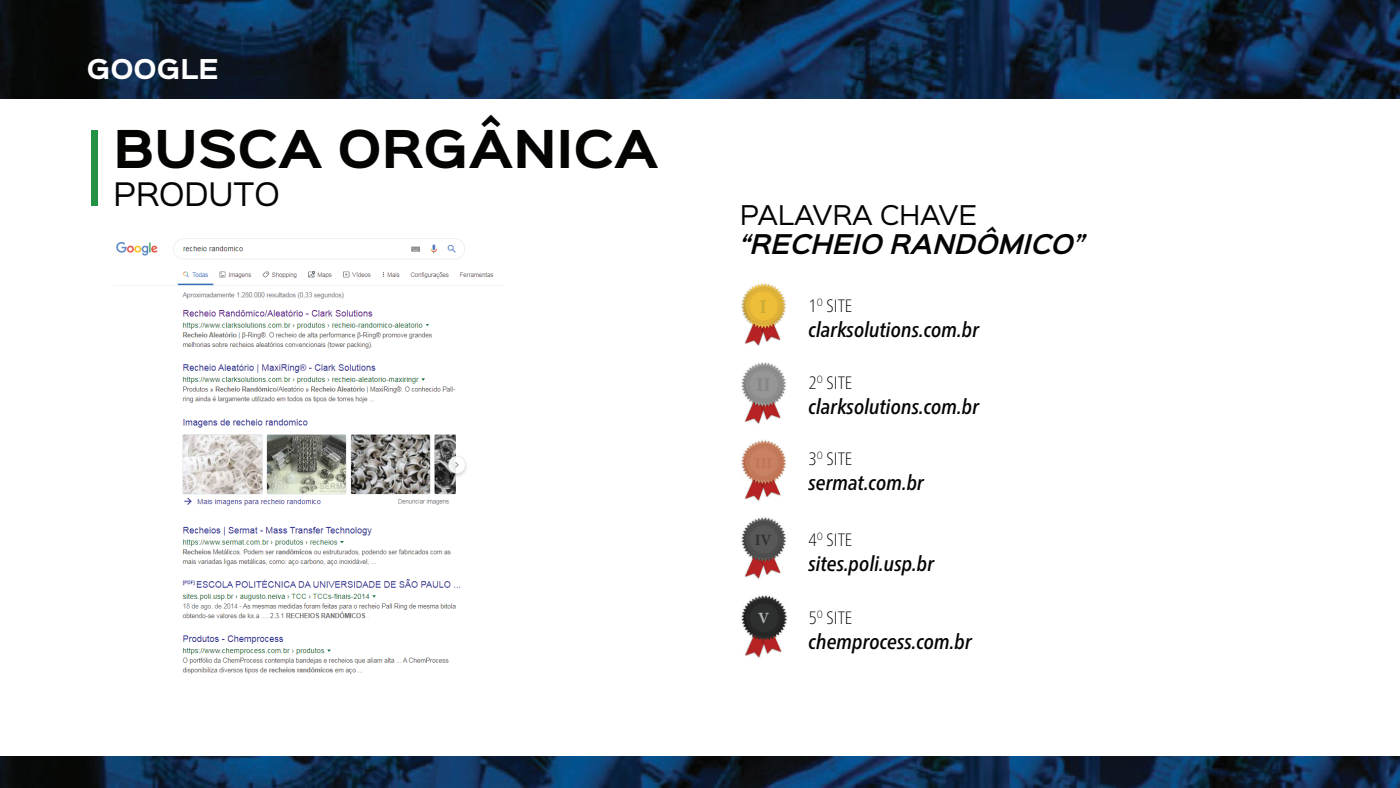
<style>
.page{position:relative;width:1400px;height:788px;background:#fff}
.page>*{position:absolute;margin:0;border:0;box-sizing:border-box;transform-origin:0 0}
.t1{font:700 46.99px "Sinkin Sans 700";color:#040503}
.t2{font:29.22px "Sinkin Sans 400";color:#040503}
.t3{font:700 24.59px "Sinkin Sans 700";color:#fff}
.t4{font:italic 600 24.5px "Sinkin Sans 600";color:#040503}
.t5{font:24.5px "Sinkin Sans 400";color:#040503}
.t6{font:italic 500 condensed 21px "Frutiger Neue LT Pro";color:#040503}
.t7{font:700 19.69px "Minion Pro";color:#cdac36}
.t8{font:100 condensed 17.94px "Frutiger Neue LT Pro";color:#040503}
.t9{font:700 15.66px "Minion Pro";color:#313232}
.t10{font:700 15.66px "Minion Pro";color:#b2b3b3}
</style>
<div class="page">
<img style="left:0;top:756px;width:1400px;height:31px">
<img style="left:0;top:0;width:1400px;height:98px">
<img style="left:116px;top:238px;width:378px;height:436px">
<div style="left:91px;top:130px;width:7px;height:75px;background:#249244"></div>
<img style="left:741px;top:362px;width:45px;height:62px">
<img style="left:741px;top:283px;width:45px;height:63px">
<img style="left:741px;top:440px;width:45px;height:61px">
<img style="left:741px;top:517px;width:45px;height:62px">
<img style="left:741px;top:595px;width:46px;height:63px">
<p class="t3" style="left:87px;top:56px;width:134px">GOOGLE</p>
<h1 class="t1" style="left:114px;top:125px;width:547px">BUSCA ORGÂNICA</h1>
<h2 class="t2" style="left:114px;top:169px;width:168px">PRODUTO</h2>
<p class="t5" style="left:740px;top:194px;width:239px">PALAVRA CHAVE</p>
<p class="t4" style="left:740px;top:223px;width:347px">“RECHEIO RANDÔMICO”</p>
<p class="t7" style="left:760px;top:293px;width:9px">I</p>
<p class="t9" style="left:755px;top:529px;width:19px">IV</p>
<p class="t10" style="left:758px;top:606px;width:13px">V</p>
<p class="t8" style="left:808px;top:295px;width:45px">1<sup>O</sup> SITE</p>
<p class="t6" style="left:808px;top:317px;width:172px">clarksolutions.com.br</p>
<p class="t8" style="left:808px;top:372px;width:45px">2<sup>O</sup> SITE</p>
<p class="t6" style="left:808px;top:394px;width:172px">clarksolutions.com.br</p>
<p class="t8" style="left:808px;top:448px;width:45px">3<sup>O</sup> SITE</p>
<p class="t6" style="left:808px;top:470px;width:117px">sermat.com.br</p>
<p class="t8" style="left:808px;top:529px;width:45px">4<sup>O</sup> SITE</p>
<p class="t6" style="left:808px;top:551px;width:127px">sites.poli.usp.br</p>
<p class="t8" style="left:808px;top:607px;width:45px">5<sup>O</sup> SITE</p>
<p class="t6" style="left:808px;top:629px;width:165px">chemprocess.com.br</p>
</div>
